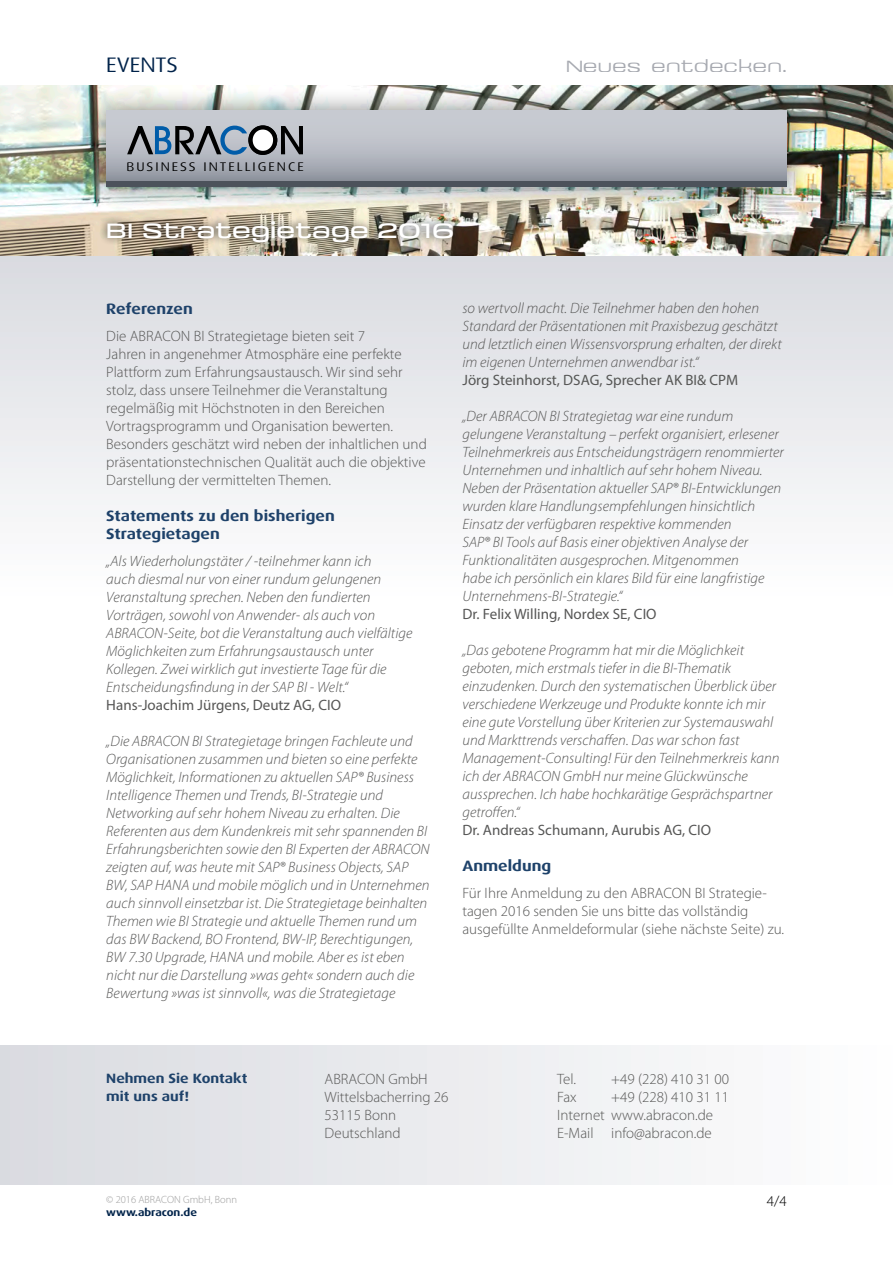
<style>
.page{position:relative;width:893px;height:1263px;background:#fff}
.page>*{position:absolute;margin:0;border:0;box-sizing:border-box;transform-origin:0 0}
.t1{font:expanded 21px "Saturn";color:#fff}
.t2{font:21px "Dax Wide";color:#00234a}
.t3{font:300 expanded 16.5px "Saturn";color:#81858f}
.t4{font:italic 300 15px/18px "Myriad Pro";color:#565655}
.t5{font:300 15px/18px "Myriad Pro";color:#565655}
.t6{font:15px "Myriad Pro";color:#565655}
.t7{font:700 15px/18px "Dax Wide";color:#1e426a}
.t8{font:300 15px "Myriad Pro";color:#000}
.t9{font:700 13.5px "Dax Wide";color:#1e426a}
.t10{font:12.6px "Dax Wide";letter-spacing:.16em;color:#000}
.t11{font:300 10.5px "Myriad Pro";color:#9c9c9c}
.t12{font:700 10.5px "Dax Wide";color:#00234a}
</style>
<div class="page">
<div style="left:0;top:255px;width:893px;height:340px;background:linear-gradient(to bottom,#d9dae0,#fefefe)"></div>
<img style="left:0;top:85px;width:893px;height:170px">
<div style="left:82px;top:87px;width:728px;height:124px;background:#000;opacity:.5"></div>
<div style="left:106px;top:111px;width:681px;height:73px;background:linear-gradient(to bottom,#d3d6dc,#969ba5)"></div>
<div style="left:106px;top:181px;width:681px;height:6px;background:#4c525b"></div>
<svg style="left:127px;top:125px;width:176px;height:30px"></svg>
<div style="left:100px;top:214px;width:361px;height:36px;background:#000;opacity:.75"></div>
<div style="left:0;top:1045px;width:893px;height:140px;background:linear-gradient(to right,#d9dbe0,#fefefe)"></div>
<h1 class="t2" style="left:106px;top:53px;width:73px">EVENTS</h1>
<p class="t3" style="left:565px;top:56px;width:223px">Neues entdecken.</p>
<p class="t10" style="left:126px;top:160px;width:179px">BUSINESS INTELLIGENCE</p>
<p class="t1" style="left:106px;top:217px;width:349px">BI Strategietage 2016</p>
<p class="t7" style="left:106px;top:300px;width:88px">Referenzen</p>
<p class="t5" style="left:106px;top:327px;width:322px">Die ABRACON BI Strategietage bieten seit 7<br>Jahren in angenehmer Atmosphäre eine perfekte Plattform zum Erfahrungsaustausch. Wir sind sehr stolz, dass unsere Teilnehmer die Veranstaltung regelmäßig mit Höchstnoten in den Bereichen Vortragsprogramm und Organisation bewerten.<br>Besonders geschätzt wird neben der inhaltlichen und präsentationstechnischen Qualität auch die objektive Darstellung der vermittelten Themen.</p>
<p class="t7" style="left:106px;top:507px;width:230px">Statements zu den bisherigen<br>Strategietagen</p>
<p class="t4" style="left:106px;top:552px;width:308px">„Als Wiederholungstäter / -teilnehmer kann ich<br>auch diesmal nur von einer rundum gelungenen Veranstaltung sprechen. Neben den fundierten Vorträgen, sowohl von Anwender- als auch von ABRACON-Seite, bot die Veranstaltung auch vielfältige Möglichkeiten zum Erfahrungsaustausch unter Kollegen. Zwei wirklich gut investierte Tage für die Entscheidungsfindung in der SAP BI - Welt.“</p>
<p class="t6" style="left:106px;top:695px;width:236px">Hans-Joachim Jürgens, Deutz AG, CIO</p>
<p class="t4" style="left:106px;top:732px;width:325px">„Die ABRACON BI Strategietage bringen Fachleute und Organisationen zusammen und bieten so eine perfekte Möglichkeit, Informationen zu aktuellen SAP® Business Intelligence Themen und Trends, BI-Strategie und Networking auf sehr hohem Niveau zu erhalten. Die Referenten aus dem Kundenkreis mit sehr spannenden BI Erfahrungsberichten sowie den BI Experten der ABRACON zeigten auf, was heute mit SAP® Business Objects, SAP BW, SAP HANA und mobile möglich und in Unternehmen auch sinnvoll einsetzbar ist. Die Strategietage beinhalten Themen wie BI Strategie und aktuelle Themen rund um das BW Backend, BO Frontend, BW-IP, Berechtigungen, BW 7.30 Upgrade, HANA und mobile. Aber es ist eben nicht nur die Darstellung »was geht« sondern auch die Bewertung »was ist sinnvoll«, was die Strategietage</p>
<p class="t4" style="left:462px;top:300px;width:321px">so wertvoll macht. Die Teilnehmer haben den hohen Standard der Präsentationen mit Praxisbezug geschätzt und letztlich einen Wissensvorsprung erhalten, der direkt im eigenen Unternehmen anwendbar ist.“</p>
<p class="t6" style="left:462px;top:371px;width:277px">Jörg Steinhorst, DSAG, Sprecher AK BI&amp; CPM</p>
<p class="t4" style="left:462px;top:408px;width:323px">„Der ABRACON BI Strategietag war eine rundum gelungene Veranstaltung – perfekt organisiert, erlesener Teilnehmerkreis aus Entscheidungsträgern renommierter Unternehmen und inhaltlich auf sehr hohem Niveau.<br>Neben der Präsentation aktueller SAP® BI-Entwicklungen wurden klare Handlungsempfehlungen hinsichtlich Einsatz der verfügbaren respektive kommenden<br>SAP® BI Tools auf Basis einer objektiven Analyse der Funktionalitäten ausgesprochen. Mitgenommen<br>habe ich persönlich ein klares Bild für eine langfristige Unternehmens-BI-Strategie.“</p>
<p class="t6" style="left:462px;top:605px;width:196px">Dr. Felix Willing, Nordex SE, CIO</p>
<p class="t4" style="left:462px;top:642px;width:319px">„Das gebotene Programm hat mir die Möglichkeit geboten, mich erstmals tiefer in die BI-Thematik einzudenken. Durch den systematischen Überblick über verschiedene Werkzeuge und Produkte konnte ich mir eine gute Vorstellung über Kriterien zur Systemauswahl und Markttrends verschaffen. Das war schon fast Management-Consulting! Für den Teilnehmerkreis kann ich der ABRACON GmbH nur meine Glückwünsche aussprechen. Ich habe hochkarätige Gesprächspartner getroffen.“</p>
<p class="t6" style="left:462px;top:821px;width:250px">Dr. Andreas Schumann, Aurubis AG, CIO</p>
<p class="t7" style="left:462px;top:857px;width:90px">Anmeldung</p>
<p class="t5" style="left:462px;top:884px;width:323px">Für Ihre Anmeldung zu den ABRACON BI Strategie&shy;tagen 2016 senden Sie uns bitte das vollständig ausgefüllte Anmeldeformular (siehe nächste Seite) zu.</p>
<p class="t9" style="left:106px;top:1071px;width:143px">Nehmen Sie Kontakt</p>
<p class="t9" style="left:106px;top:1089px;width:84px">mit uns auf!</p>
<p class="t11" style="left:106px;top:1193px;width:132px">© 2016 ABRACON GmbH, Bonn</p>
<p class="t12" style="left:106px;top:1206px;width:92px">www.abracon.de</p>
<p class="t5" style="left:325px;top:1070px;width:105px">ABRACON GmbH</p>
<p class="t5" style="left:325px;top:1088px;width:125px">Wittelsbacherring 26</p>
<p class="t5" style="left:325px;top:1106px;width:73px">53115 Bonn</p>
<p class="t5" style="left:325px;top:1124px;width:78px">Deutschland</p>
<p class="t5" style="left:557px;top:1070px;width:20px">Tel.</p>
<p class="t5" style="left:611px;top:1070px;width:119px">+49 (228) 410 31 00</p>
<p class="t5" style="left:557px;top:1088px;width:21px">Fax</p>
<p class="t5" style="left:611px;top:1088px;width:119px">+49 (228) 410 31 11</p>
<p class="t5" style="left:557px;top:1106px;width:157px">Internet www.abracon.de</p>
<p class="t5" style="left:557px;top:1124px;width:156px">E-Mail info@abracon.de</p>
<p class="t8" style="left:767px;top:1193px;width:21px">4/4</p>
</div>
